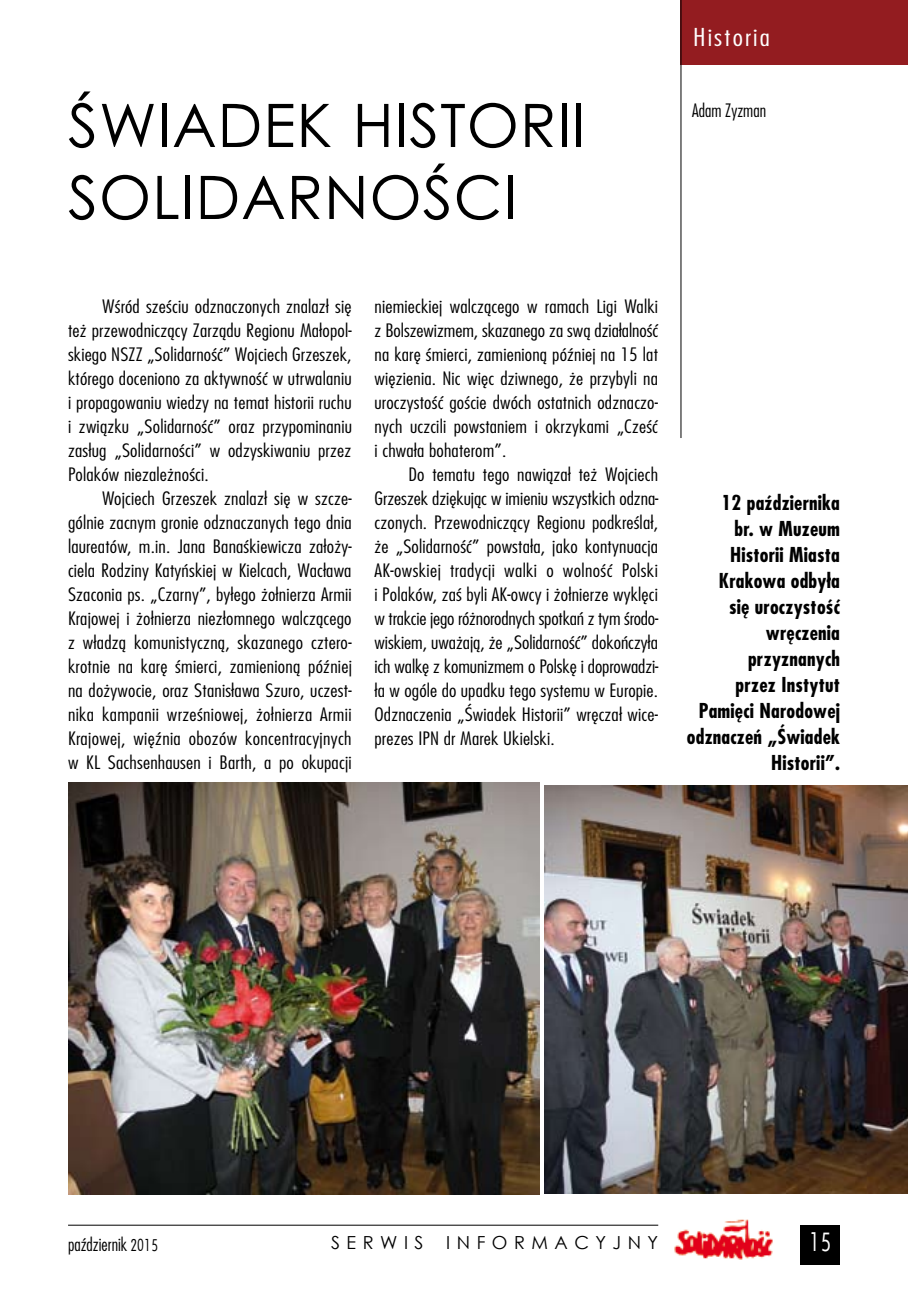
<style>
.page{position:relative;width:908px;height:1304px;background:#fff}
.page>*{position:absolute;margin:0;border:0;box-sizing:border-box;transform-origin:0 0}
.t1{font:60px/72px "Century Gothic";letter-spacing:.015em;color:#000}
.t2{font:28px "Futura Condensed Light Pl";color:#fff}
.t3{font:300 24px "Fujiyama";letter-spacing:.075em;color:#fff;scale:1.2 1}
.t4{font:700 20px/26px "Fujiyama";letter-spacing:.01em;color:#000;text-align:right}
.t5{font:300 18px/24px "Fujiyama";letter-spacing:.01em;color:#000;text-align:justify;scale:1.15 1}
.t6{font:300 18px "Fujiyama";letter-spacing:.01em;color:#000}
.t7{font:18px "Century Gothic";letter-spacing:.36em;color:#000}
.s1{font-family:"Futura Condensed Light Pl";font-weight:400}
</style>
<div class="page">
<div style="left:799px;top:1225px;width:40px;height:39px;background:#000"></div>
<hr style="left:68px;top:1225px;width:590px;height:1px;background:#000">
<img style="left:674px;top:1219px;width:99px;height:41px">
<div style="left:680px;top:0;width:227px;height:65px;background:#931c20"></div>
<img style="left:544px;top:785px;width:363px;height:409px">
<img style="left:68px;top:782px;width:471px;height:412px">
<hr style="left:680px;top:0;width:1px;height:438px;background:#000">
<h1 class="t1" style="left:68px;top:88px;width:518px">ŚWIADEK HISTORII<br>SOLIDARNOŚCI</h1>
<h3 class="t3" style="left:692px;top:22px;width:65px">Historia</h3>
<p class="t6" style="left:692px;top:98px;width:75px">Adam Zyzman</p>
<p class="t5" style="left:68px;top:294px;width:248px;text-indent:34px">Wśród sześciu odznaczonych znalazł się też przewodniczący Zarządu Regionu Małopol&shy;skiego NSZZ „Solidarność” Wojciech Grzeszek, którego doceniono za aktywność w utrwalaniu i propagowaniu wiedzy na temat historii ruchu i związku „Solidarność” oraz przypominaniu zasług „Solidarności” w odzyskiwaniu przez Polaków niezależności.</p>
<p class="t5" style="left:68px;top:486px;width:248px;text-indent:34px">Wojciech Grzeszek znalazł się w szcze&shy;gólnie zacnym gronie odznaczanych tego dnia laureatów, m.in. Jana Banaśkiewicza założy&shy;ciela Rodziny Katyńskiej w Kielcach, Wacława Szaconia ps. „Czarny”, byłego żołnierza Armii Krajowej i żołnierza niezłomnego walczącego z władzą komunistyczną, skazanego cztero&shy;krotnie na karę śmierci, zamienioną później na dożywocie, oraz Stanisława Szuro, uczest&shy;nika kampanii wrześniowej, żołnierza Armii Krajowej, więźnia obozów koncentracyjnych w KL Sachsenhausen i Barth, a po okupacji</p>
<p class="t4" style="left:686px;top:489px;width:155px">12 października<br>br. w Muzeum<br>Historii Miasta<br>Krakowa odbyła<br>się uroczystość wręczenia przyznanych<br>przez Instytut<br>Pamięci Narodowej odznaczeń „Świadek<br>Historii”.</p>
<p class="t5" style="left:374px;top:294px;width:248px">niemieckiej walczącego w ramach Ligi Walki z Bolszewizmem, skazanego za swą działalność na karę śmierci, zamienioną później na 15 lat więzienia. Nic więc dziwnego, że przybyli na uroczystość goście dwóch ostatnich odznaczo&shy;nych uczcili powstaniem i okrzykami „Cześć i chwała bohaterom”.</p>
<p class="t5" style="left:374px;top:462px;width:248px;text-indent:34px">Do tematu tego nawiązał też Wojciech Grzeszek dziękując w imieniu wszystkich odzna&shy;czonych. Przewodniczący Regionu podkreślał, że „Solidarność” powstała, jako kontynuacja AK-owskiej tradycji walki o wolność Polski i Polaków, zaś byli AK-owcy i żołnierze wyklęci w trakcie jego różnorodnych spotkań z tym środo&shy;wiskiem, uważają, że „Solidarność” dokończyła ich walkę z komunizmem o Polskę i doprowadzi&shy;ła w ogóle do upadku tego systemu w Europie.<br>Odznaczenia „Świadek Historii” wręczał wice&shy;prezes IPN dr Marek Ukielski.</p>
<p class="t6" style="left:68px;top:1232px;width:91px">październik <span class="s1">2015</span></p>
<p class="t7" style="left:331px;top:1230px;width:94px">SERWIS</p>
<p class="t7" style="left:446px;top:1230px;width:213px">INFORMACYJNY</p>
<h2 class="t2" style="left:809px;top:1226px;width:23px">15</h2>
</div>
